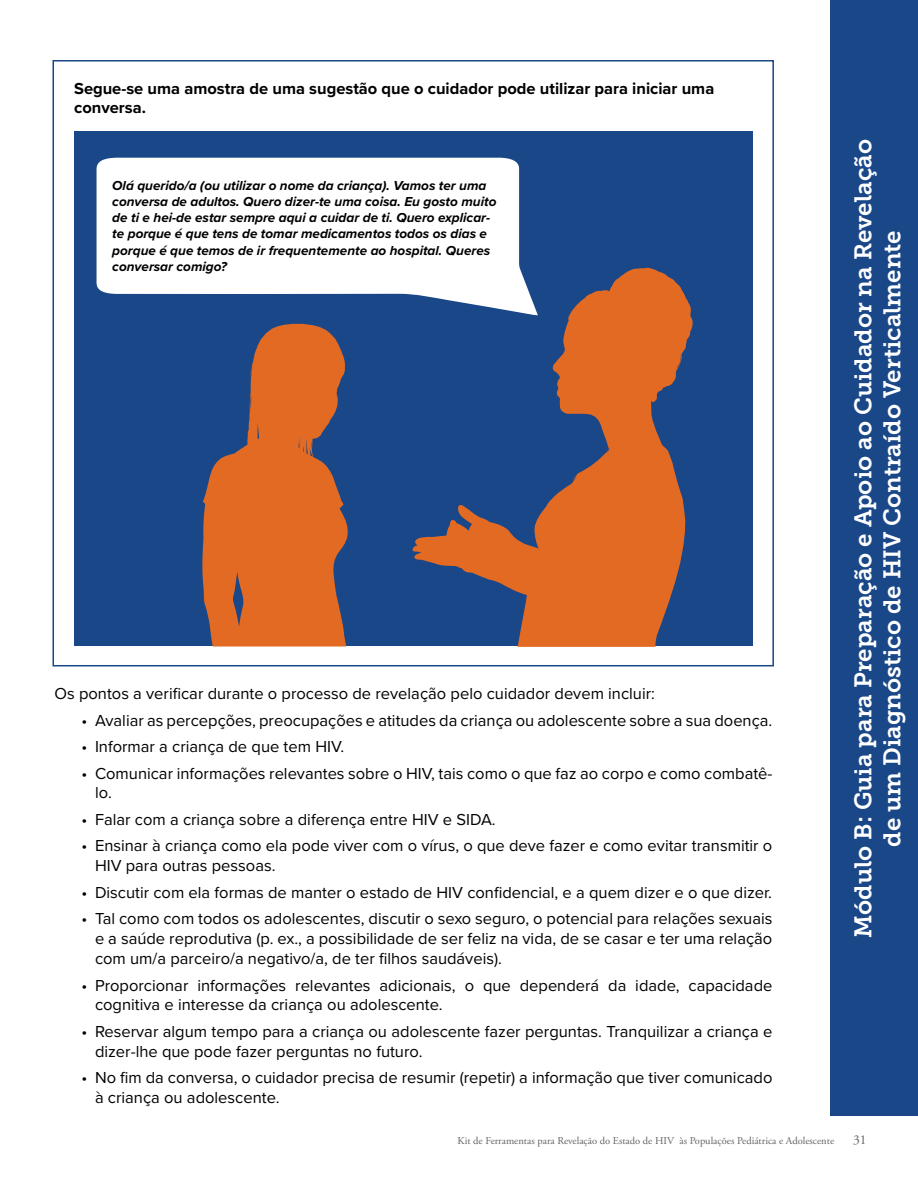
<style>
.page{position:relative;width:918px;height:1188px;background:#fff}
.page>*{position:absolute;margin:0;border:0;box-sizing:border-box;transform-origin:0 0}
.t1{font:24px/28.8px "Museo Slab 700";color:#fff;text-align:center}
.t2{font:16.5px/19.8px "Proxima Nova";color:#000}
.t3{font:700 16.5px/19.8px "Proxima Nova";color:#000}
.t4{font:italic 700 13.5px/16.2px "Proxima Nova";color:#000}
.t5{font:13.5px "Adobe Garamond Pro";color:#636466}
.t6{font:10.5px "Adobe Garamond Pro";color:#636466}
</style>
<div class="page">
<div style="left:74px;top:132px;width:678px;height:514px;background:#194788"></div>
<div style="left:97px;top:158px;width:423px;height:137px;background:#fff"></div>
<div style="left:830px;top:0;width:88px;height:1115px;background:#194788"></div>
<svg style="left:202px;top:323px;width:146px;height:324px;fill:#e36a23"></svg>
<svg style="left:412px;top:268px;width:281px;height:379px"></svg>
<p class="t3" style="left:74px;top:78px;width:642px">Segue-se uma amostra de uma sugestão que o cuidador pode utilizar para iniciar uma conversa.</p>
<p class="t4" style="left:112px;top:177px;width:386px">Olá querido/a (ou utilizar o nome da criança). Vamos ter uma conversa de adultos. Quero dizer-te uma coisa. Eu gosto muito de ti e hei-de estar sempre aqui a cuidar de ti. Quero explicar&shy;te porque é que tens de tomar medicamentos todos os dias e porque é que temos de ir frequentemente ao hospital. Queres conversar comigo?</p>
<p class="t2" style="left:55px;top:683px;width:602px">Os pontos a verificar durante o processo de revelação pelo cuidador devem incluir:</p>
<p class="t2" style="left:82px;top:709px;width:692px">• Avaliar as percepções, preocupações e atitudes da criança ou adolescente sobre a sua doença.</p>
<p class="t2" style="left:82px;top:736px;width:264px">• Informar a criança de que tem HIV.</p>
<p class="t2" style="left:95px;top:762px;width:679px;text-indent:-13px">• Comunicar informações relevantes sobre o HIV, tais como o que faz ao corpo e como combatê&shy;lo.</p>
<p class="t2" style="left:82px;top:809px;width:416px">• Falar com a criança sobre a diferença entre HIV e SIDA.</p>
<p class="t2" style="left:95px;top:835px;width:679px;text-indent:-13px">• Ensinar à criança como ela pode viver com o vírus, o que deve fazer e como evitar transmitir o<br>HIV para outras pessoas.</p>
<p class="t2" style="left:82px;top:882px;width:692px">• Discutir com ela formas de manter o estado de HIV confidencial, e a quem dizer e o que dizer.</p>
<p class="t2" style="left:95px;top:908px;width:679px;text-align:justify;text-indent:-13px">• Tal como com todos os adolescentes, discutir o sexo seguro, o potencial para relações sexuais e a saúde reprodutiva (p. ex., a possibilidade de ser feliz na vida, de se casar e ter uma relação com um/a parceiro/a negativo/a, de ter filhos saudáveis).</p>
<p class="t2" style="left:95px;top:974px;width:679px;text-indent:-13px">• Proporcionar informações relevantes adicionais, o que dependerá da idade, capacidade cognitiva e interesse da criança ou adolescente.</p>
<p class="t2" style="left:95px;top:1021px;width:679px;text-indent:-13px">• Reservar algum tempo para a criança ou adolescente fazer perguntas. Tranquilizar a criança e dizer-lhe que pode fazer perguntas no futuro.</p>
<p class="t2" style="left:95px;top:1067px;width:679px;text-indent:-13px">• No fim da conversa, o cuidador precisa de resumir (repetir) a informação que tiver comunicado à criança ou adolescente.</p>
<h1 class="t1" style="left:849px;top:938px;width:800px;rotate:-90deg">Módulo B: Guia para Preparação e Apoio ao Cuidador na Revelação de um Diagnóstico de HIV Contraído Verticalmente</h1>
<p class="t6" style="left:458px;top:1134px;width:378px">Kit de Ferramentas para Revelação do Estado de HIV às Populações Pediátrica e Adolescente</p>
<p class="t5" style="left:853px;top:1131px;width:15px">31</p>
</div>
